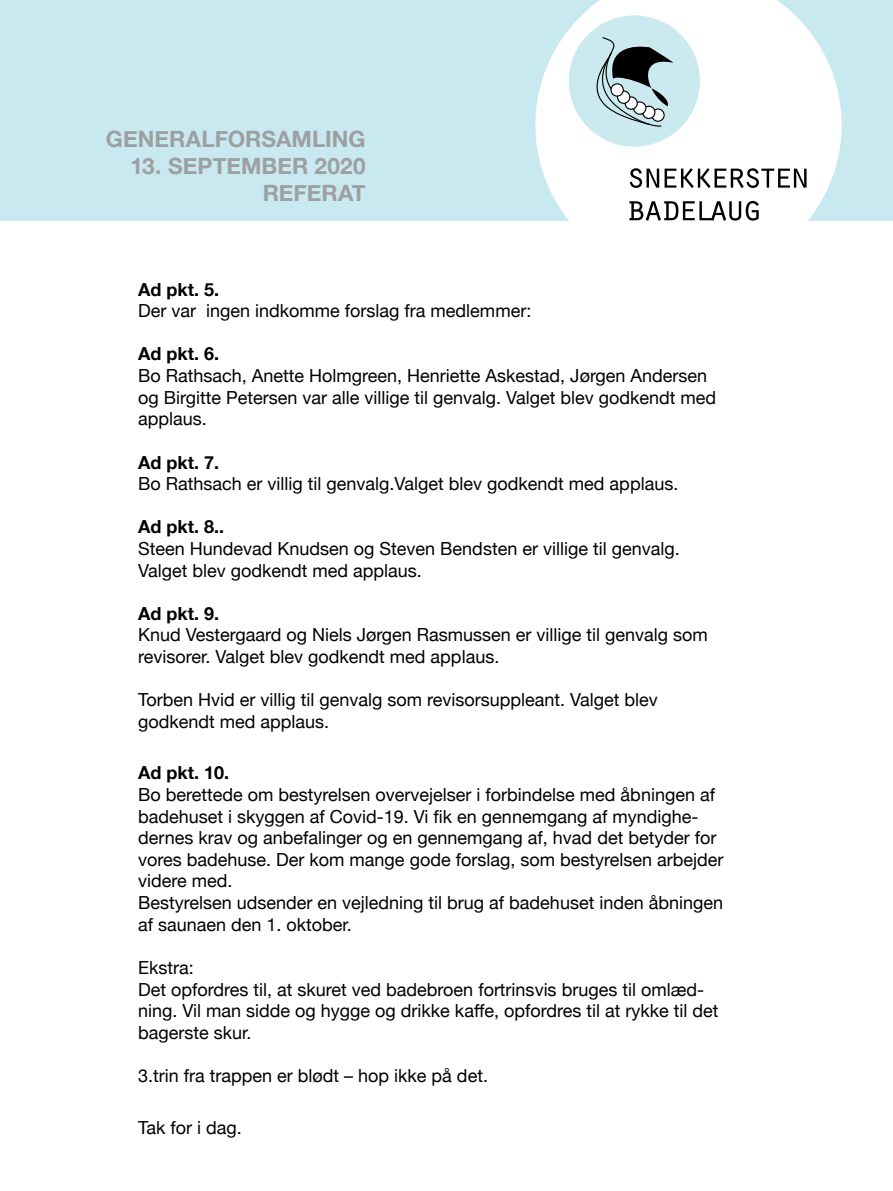
<style>
.page{position:relative;width:893px;height:1191px;background:#fff}
.page>*{position:absolute;margin:0;border:0;box-sizing:border-box;transform-origin:0 0}
.t1{font:700 22.5px/27px "Helvetica Neue";letter-spacing:.005em;color:#9d9fa2;text-align:right}
.t2{font:18px/21.6px "Helvetica Neue";color:#000}
.t3{font:700 18px "Helvetica Neue";color:#000}
</style>
<div class="page">
<div style="left:0;top:0;width:893px;height:220px;background:#c8e9ef"></div>
<svg style="left:535px;top:0;width:306px;height:221px;background:#f6fbfc"></svg>
<div style="left:569px;top:15px;width:131px;height:132px;background:#caeaf0;border-radius:50%"></div>
<svg style="left:596px;top:37px;width:77px;height:90px"></svg>
<svg style="left:630px;top:168px;width:29px;height:20px"></svg>
<svg style="left:665px;top:168px;width:141px;height:20px;background:#ababab"></svg>
<svg style="left:629px;top:201px;width:130px;height:20px;background:#a9a9a9"></svg>
<p class="t1" style="left:106px;top:126px;width:261px">GENERALFORSAMLING</p>
<p class="t1" style="left:131px;top:153px;width:237px">13. SEPTEMBER 2020<br>REFERAT</p>
<p class="t3" style="left:138px;top:275px;width:83px">Ad pkt. 5.</p>
<p class="t2" style="left:138px;top:301px;width:395px">Der var ingen indkomme forslag fra medlemmer:</p>
<p class="t3" style="left:138px;top:340px;width:83px">Ad pkt. 6.</p>
<p class="t2" style="left:138px;top:366px;width:579px">Bo Rathsach, Anette Holmgreen, Henriette Askestad, Jørgen Andersen og Birgitte Petersen var alle villige til genvalg. Valget blev godkendt med applaus.</p>
<p class="t3" style="left:138px;top:448px;width:83px">Ad pkt. 7.</p>
<p class="t2" style="left:138px;top:474px;width:542px">Bo Rathsach er villig til genvalg.Valget blev godkendt med applaus.</p>
<p class="t3" style="left:138px;top:513px;width:88px">Ad pkt. 8..</p>
<p class="t2" style="left:138px;top:539px;width:543px">Steen Hundevad Knudsen og Steven Bendsten er villige til genvalg.<br>Valget blev godkendt med applaus.</p>
<p class="t3" style="left:138px;top:599px;width:83px">Ad pkt. 9.</p>
<p class="t2" style="left:138px;top:625px;width:571px">Knud Vestergaard og Niels Jørgen Rasmussen er villige til genvalg som revisorer. Valget blev godkendt med applaus.</p>
<p class="t2" style="left:138px;top:690px;width:521px">Torben Hvid er villig til genvalg som revisorsuppleant. Valget blev godkendt med applaus.</p>
<p class="t3" style="left:138px;top:759px;width:93px">Ad pkt. 10.</p>
<p class="t2" style="left:138px;top:785px;width:587px">Bo berettede om bestyrelsen overvejelser i forbindelse med åbningen af badehuset i skyggen af Covid-19. Vi fik en gennemgang af myndighe&shy;dernes krav og anbefalinger og en gennemgang af, hvad det betyder for vores badehuse. Der kom mange gode forslag, som bestyrelsen arbejder videre med.<br>Bestyrelsen udsender en vejledning til brug af badehuset inden åbningen af saunaen den 1. oktober.</p>
<p class="t2" style="left:138px;top:957px;width:582px">Ekstra:<br>Det opfordres til, at skuret ved badebroen fortrinsvis bruges til omlæd&shy;ning. Vil man sidde og hygge og drikke kaffe, opfordres til at rykke til det bagerste skur.</p>
<p class="t2" style="left:138px;top:1065px;width:351px">3.trin fra trappen er blødt – hop ikke på det.</p>
<p class="t2" style="left:138px;top:1117px;width:105px">Tak for i dag.</p>
</div>
